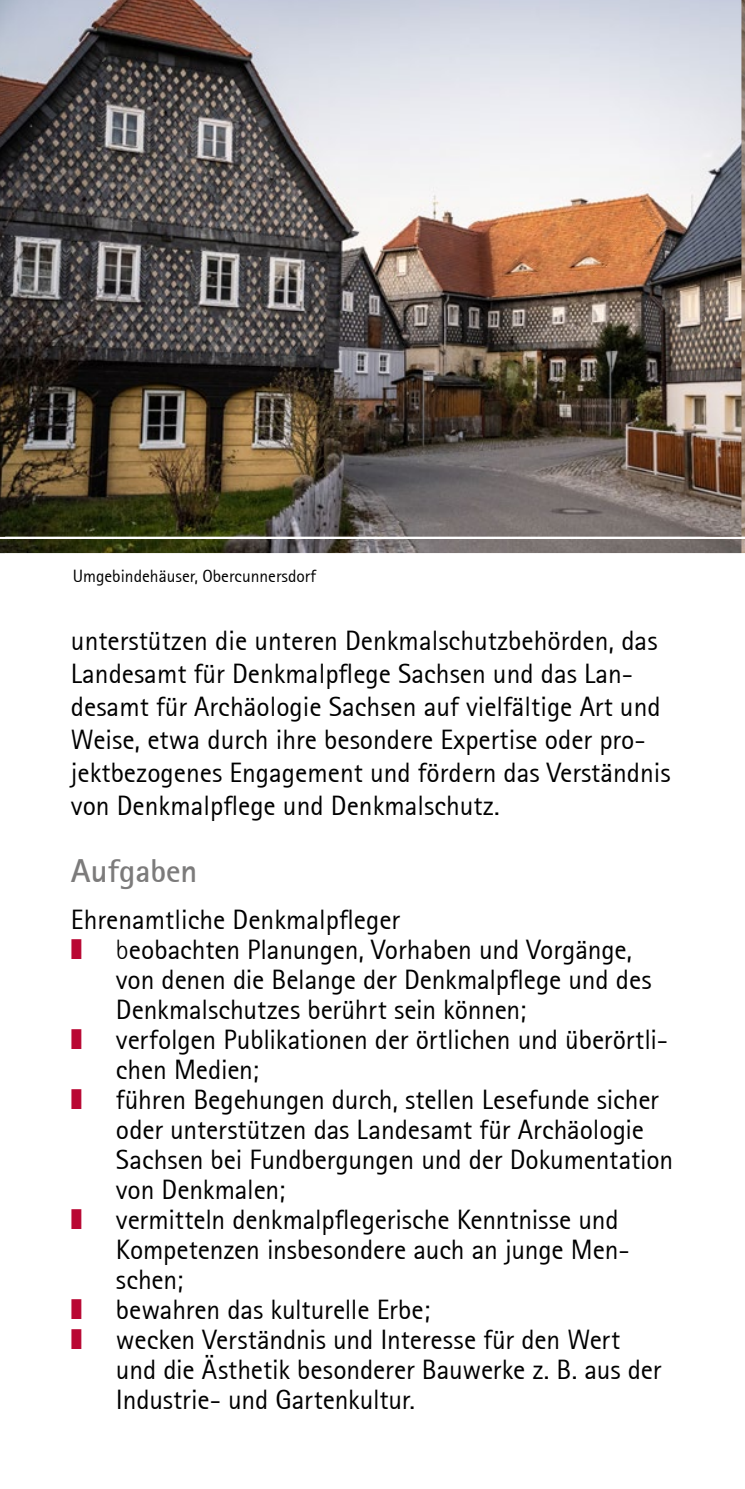
<style>
.page{position:relative;width:745px;height:1489px;background:#fff}
.page>*{position:absolute;margin:0;border:0;box-sizing:border-box;transform-origin:0 0}
.H3_innen_Überschrift{font:700 32.5px "Rotis Sans Serif";color:#7c7b7b}
.P_innen_fließtext_ni{font:27.5px/30px "Rotis Sans Serif";color:#000}
.fußnoten{font:17.5px "Rotis Sans Serif";color:#000}
.s1{font-family:"Arial Unicode MS";color:#b90833}
.s2{font-weight:300}
</style>
<div class="page">
<img style="left:741px;top:0;width:3px;height:553px">
<img style="left:0;top:0;width:741px;height:553px">
<p class="fußnoten" style="left:73px;top:565px;width:244px">Umgebindehäuser, Obercunnersdorf</p>
<p class="P_innen_fließtext_ni" style="left:71px;top:624px;width:601px;line-height:33px">unterstützen die unteren Denkmalschutzbehörden, das Landesamt für Denkmalpflege Sachsen und das Lan&shy;desamt für Archäologie Sachsen auf vielfältige Art und Weise, etwa durch ihre besondere Expertise oder pro&shy;jektbezogenes Engagement und fördern das Verständnis von Denkmalpflege und Denkmalschutz.</p>
<h3 class="H3_innen_Überschrift" style="left:71px;top:850px;width:128px">Aufgaben</h3>
<p class="P_innen_fließtext_ni" style="left:71px;top:904px;width:330px">Ehrenamtliche Denkmalpfleger</p>
<p class="P_innen_fließtext_ni" style="left:116px;top:934px;width:536px;text-indent:-45px"><span class="s1">❚</span> <span class="s2">b</span>eobachten Planungen, Vorhaben und Vorgänge, von denen die Belange der Denkmalpflege und des<br>Denkmalschutzes berührt sein können;</p>
<p class="P_innen_fließtext_ni" style="left:116px;top:1024px;width:553px;text-indent:-45px"><span class="s1">❚</span> verfolgen Publikationen der örtlichen und überörtli&shy;chen Medien;</p>
<p class="P_innen_fließtext_ni" style="left:116px;top:1084px;width:558px;text-indent:-45px"><span class="s1">❚</span> führen Begehungen durch, stellen Lesefunde sicher oder unterstützen das Landesamt für Archäologie Sachsen bei Fundbergungen und der Dokumentation von Denkmalen;</p>
<p class="P_innen_fließtext_ni" style="left:116px;top:1204px;width:515px;text-indent:-45px"><span class="s1">❚</span> vermitteln denkmalpflegerische Kenntnisse und<br>Kompetenzen insbesondere auch an junge Men&shy;schen;</p>
<p class="P_innen_fließtext_ni" style="left:71px;top:1294px;width:360px"><span class="s1">❚</span> bewahren das kulturelle Erbe;</p>
<p class="P_innen_fließtext_ni" style="left:116px;top:1324px;width:546px;text-indent:-45px"><span class="s1">❚</span> wecken Verständnis und Interesse für den Wert und die Ästhetik besonderer Bauwerke z. B. aus der<br>Industrie- und Gartenkultur.</p>
</div>
